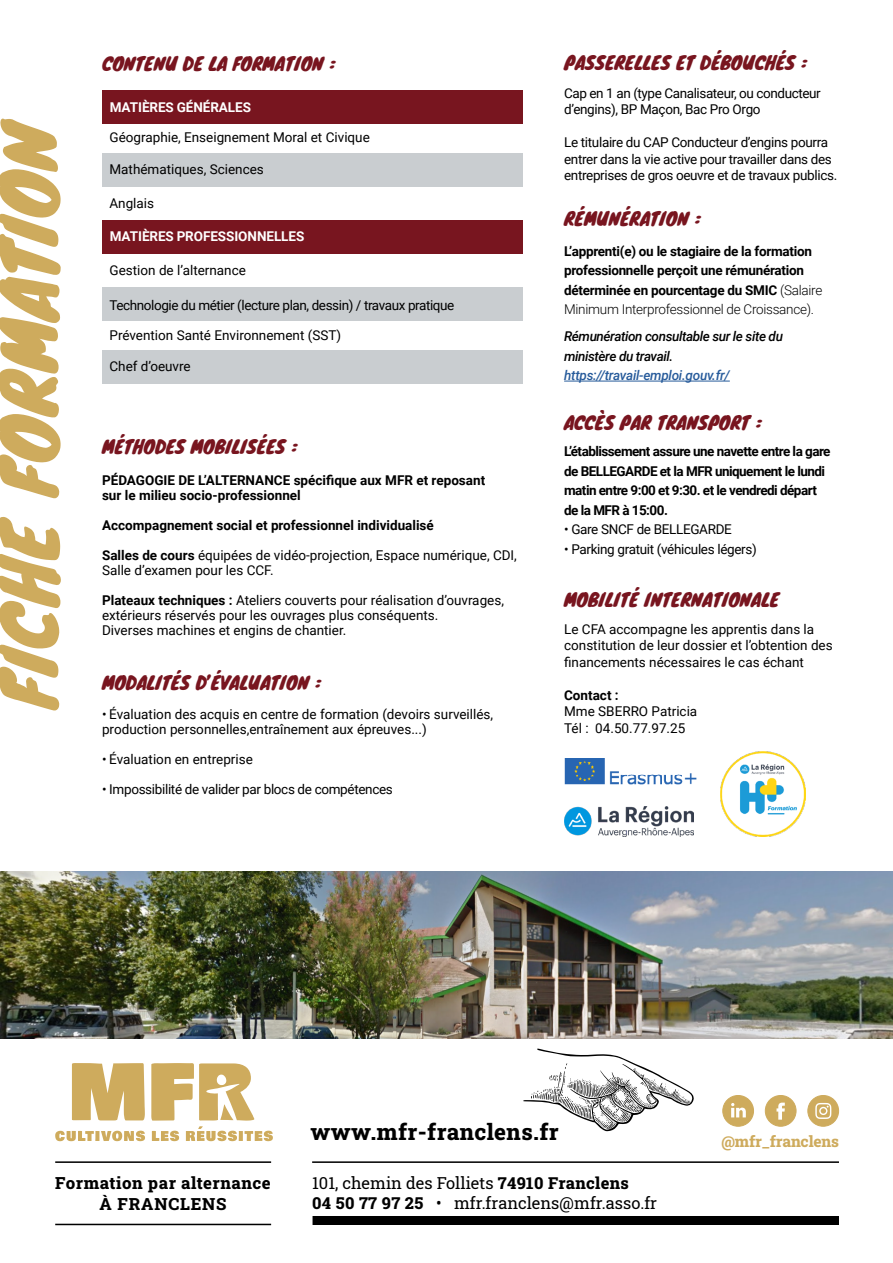
<style>
.page{position:relative;width:893px;height:1263px;background:#fff}
.page>*{position:absolute;margin:0;border:0;box-sizing:border-box;transform-origin:0 0}
.t1{font:73.2px "Knewave";color:#ceab5d}
.t2{font:800 22.5px "Roboto Slab";letter-spacing:.02em;color:#000}
.t3{font:18px "Knewave";color:#78151f}
.t4{font:800 16.8px/20.1px "Roboto Slab";letter-spacing:.03em;color:#000;text-align:center}
.t5{font:16.5px/19.8px "Roboto Slab";color:#000}
.t6{font:800 15.6px "Roboto Slab";letter-spacing:-.01em;color:#ceab5d}
.t7{font:13.5px/15px "Roboto";color:#000}
.t8{font:13.5px/16.5px "Roboto";letter-spacing:-.025em;color:#000}
.t9{font:700 13.5px/19.5px "Roboto";letter-spacing:-.02em;color:#000}
.t10{font:700 13.5px/15px "Roboto";color:#000}
.t11{font:700 13.5px/19.5px "Roboto";letter-spacing:-.04em;color:#000}
.t12{font:13.5px/16.5px "Roboto";letter-spacing:-.03em;color:#000}
.t13{font:italic 500 13.5px/19.5px "Roboto";letter-spacing:-.03em;color:#000}
.t14{font:700 13.5px "Roboto";letter-spacing:-.005em;color:#fff}
.t15{font:italic 500 13.5px "Roboto";letter-spacing:-.02em;color:#275b9b}
.s1{font-weight:700}
.s2{font-weight:300}
.s3{font-weight:800}
</style>
<div class="page">
<div style="left:102px;top:90px;width:421px;height:33px;background:#78151f"></div>
<div style="left:102px;top:153px;width:421px;height:34px;background:#c9cdd0"></div>
<div style="left:102px;top:220px;width:421px;height:33px;background:#78151f"></div>
<div style="left:102px;top:351px;width:421px;height:33px;background:#c9cdd0"></div>
<div style="left:102px;top:288px;width:421px;height:33px;background:#c9cdd0"></div>
<img style="left:0;top:872px;width:893px;height:166px">
<hr style="left:55px;top:1161px;width:216px;height:2px;background:#000">
<hr style="left:312px;top:1161px;width:527px;height:2px;background:#000">
<hr style="left:55px;top:1224px;width:216px;height:1px;background:#000">
<svg style="left:55px;top:1131px;width:90px;height:10px"></svg>
<svg style="left:152px;top:1131px;width:27px;height:10px"></svg>
<svg style="left:186px;top:1126px;width:87px;height:15px"></svg>
<svg style="left:72px;top:1063px;width:73px;height:57px;background:#d3b46e"></svg>
<svg style="left:151px;top:1063px;width:103px;height:57px"></svg>
<hr style="left:564px;top:381px;width:166px;height:1px;background:#275b9b">
<div style="left:313px;top:1216px;width:526px;height:9px;background:#000"></div>
<svg style="left:523px;top:1048px;width:171px;height:83px"></svg>
<div style="left:765px;top:1095px;width:31px;height:31px;background:#ceab5d;border-radius:15px"></div>
<div style="left:765px;top:1095px;width:31px;height:31px;border:1px solid #ceab5d;border-radius:15px"></div>
<svg style="left:776px;top:1102px;width:9px;height:18px"></svg>
<div style="left:723px;top:1095px;width:30px;height:31px;background:#ceab5d;border-radius:15px"></div>
<div style="left:722px;top:1095px;width:32px;height:31px;border:1px solid #ceab5d;border-radius:15px"></div>
<svg style="left:731px;top:1103px;width:15px;height:14px"></svg>
<div style="left:808px;top:1095px;width:31px;height:31px;background:#ceab5d;border-radius:15px"></div>
<div style="left:807px;top:1095px;width:32px;height:31px;border:1px solid #ceab5d;border-radius:15px"></div>
<svg style="left:815px;top:1103px;width:16px;height:16px"></svg>
<img style="left:720px;top:751px;width:85px;height:85px">
<img style="left:564px;top:758px;width:133px;height:27px">
<img style="left:564px;top:806px;width:130px;height:30px">
<h1 class="t1" style="left:-29px;top:708px;width:593px;rotate:-90deg">FICHE FORMATION</h1>
<h3 class="t3" style="left:102px;top:49px;width:235px">CONTENU DE LA FORMATION :</h3>
<p class="t14" style="left:110px;top:98px;width:143px">MATIÈRES GÉNÉRALES</p>
<p class="t7" style="left:109px;top:129px;width:262px">Géographie, Enseignement Moral et Civique</p>
<p class="t7" style="left:109px;top:161px;width:156px">Mathématiques, Sciences</p>
<p class="t7" style="left:109px;top:195px;width:46px">Anglais</p>
<p class="t14" style="left:110px;top:227px;width:196px">MATIÈRES PROFESSIONNELLES</p>
<p class="t7" style="left:109px;top:262px;width:138px">Gestion de l’alternance</p>
<p class="t12" style="left:109px;top:296px;width:346px">Technologie du métier (lecture plan, dessin) / travaux pratique</p>
<p class="t7" style="left:109px;top:327px;width:233px">Prévention Santé Environnement (SST)</p>
<p class="t7" style="left:109px;top:359px;width:83px">Chef d’oeuvre</p>
<h3 class="t3" style="left:102px;top:432px;width:197px">MÉTHODES MOBILISÉES :</h3>
<p class="t10" style="left:102px;top:472px;width:385px">PÉDAGOGIE DE L’ALTERNANCE spécifique aux MFR et reposant sur le milieu socio-professionnel</p>
<p class="t10" style="left:102px;top:517px;width:333px">Accompagnement social et professionnel individualisé</p>
<p class="t7" style="left:102px;top:547px;width:416px"><span class="s1">Salles de cours</span> équipées de vidéo-projection, Espace numérique, CDI,<br>Salle d’examen pour les CCF.</p>
<p class="t7" style="left:102px;top:592px;width:403px"><span class="s1">Plateaux techniques :</span> Ateliers couverts pour réalisation d’ouvrages, extérieurs réservés pour les ouvrages plus conséquents.<br>Diverses machines et engins de chantier.</p>
<h3 class="t3" style="left:102px;top:668px;width:220px">MODALITÉS D’ÉVALUATION :</h3>
<p class="t7" style="left:102px;top:706px;width:393px">• Évaluation des acquis en centre de formation (devoirs surveillés, production personnelles,entraînement aux épreuves...)</p>
<p class="t7" style="left:102px;top:751px;width:152px">• Évaluation en entreprise</p>
<p class="t8" style="left:102px;top:781px;width:292px">• Impossibilité de valider par blocs de compétences</p>
<h3 class="t3" style="left:564px;top:49px;width:244px">PASSERELLES ET DÉBOUCHÉS :</h3>
<p class="t12" style="left:564px;top:84px;width:258px">Cap en 1 an (type Canalisateur, ou conducteur d’engins), BP Maçon, Bac Pro Orgo</p>
<p class="t8" style="left:564px;top:134px;width:275px">Le titulaire du CAP Conducteur d’engins pourra entrer dans la vie active pour travailler dans des entreprises de gros oeuvre et de travaux publics.</p>
<h3 class="t3" style="left:564px;top:204px;width:138px">RÉMUNÉRATION :</h3>
<p class="t9" style="left:564px;top:240px;width:260px">L’apprenti(e) ou le stagiaire de la formation professionnelle perçoit une rémunération déterminée en pourcentage du SMIC <span class="s2">(Salaire Minimum Interprofessionnel de Croissance).</span></p>
<p class="t13" style="left:564px;top:326px;width:220px">Rémunération consultable sur le site du ministère du travail.</p>
<p class="t15" style="left:564px;top:366px;width:167px">https://travail-emploi.gouv.fr/</p>
<h3 class="t3" style="left:564px;top:408px;width:199px">ACCÈS PAR TRANSPORT :</h3>
<p class="t11" style="left:564px;top:441px;width:268px">L’établissement assure une navette entre la gare de BELLEGARDE et la MFR uniquement le lundi matin entre 9:00 et 9:30. et le vendredi départ de la MFR à 15:00.</p>
<p class="t8" style="left:564px;top:521px;width:169px">• Gare SNCF de BELLEGARDE</p>
<p class="t8" style="left:564px;top:540px;width:194px">• Parking gratuit (véhicules légers)</p>
<h3 class="t3" style="left:564px;top:585px;width:217px">MOBILITÉ INTERNATIONALE</h3>
<p class="t7" style="left:564px;top:620px;width:270px;line-height:16.5px">Le CFA accompagne les apprentis dans la constitution de leur dossier et l’obtention des financements nécessaires le cas échant</p>
<p class="t10" style="left:564px;top:687px;width:56px">Contact :</p>
<p class="t7" style="left:564px;top:703px;width:135px;line-height:16.5px">Mme SBERRO Patricia<br>Tél : 04.50.77.97.25</p>
<h2 class="t2" style="left:310px;top:1116px;width:250px">www.mfr-franclens.fr</h2>
<p class="t6" style="left:721px;top:1131px;width:119px">@mfr_franclens</p>
<p class="t4" style="left:55px;top:1173px;width:217px">Formation par alternance<br>À FRANCLENS</p>
<p class="t5" style="left:312px;top:1172px;width:347px">101, chemin des Folliets <span class="s3">74910 Franclens<br>04 50 77 97 25</span> • mfr.franclens@mfr.asso.fr</p>
</div>
